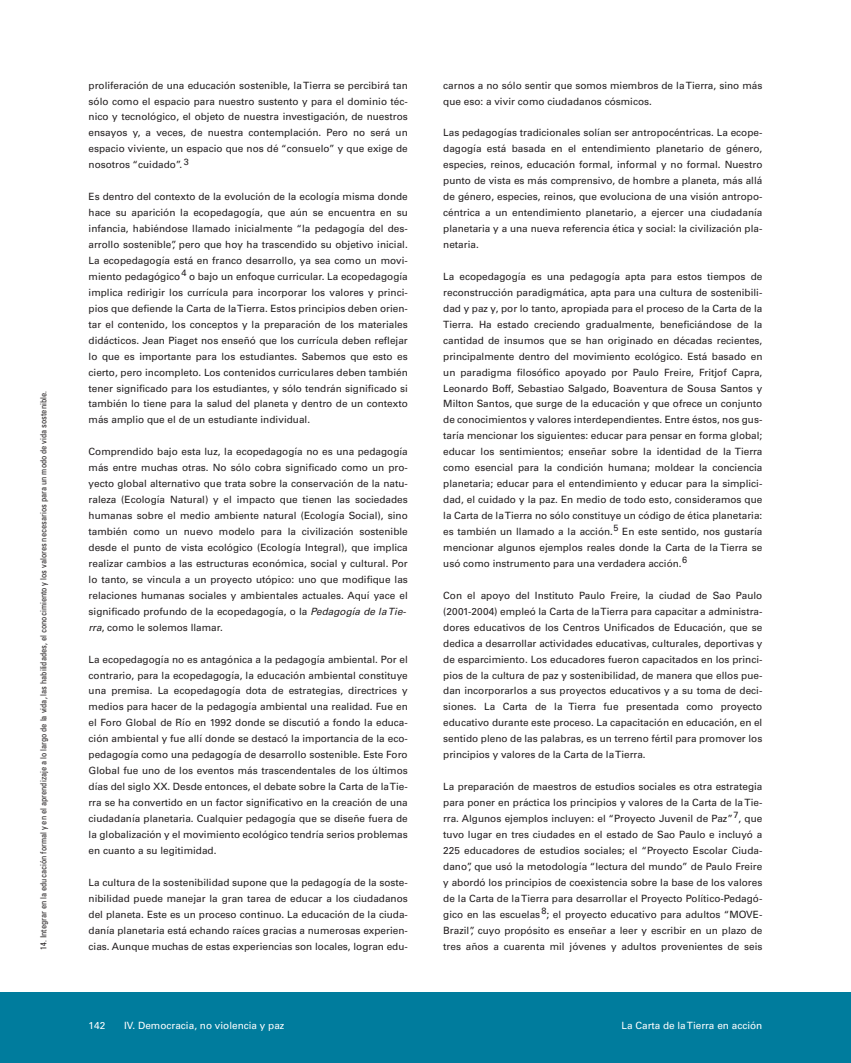
<style>
.page{position:relative;width:851px;height:1063px;background:#fff}
.page>*{position:absolute;margin:0;border:0;box-sizing:border-box;transform-origin:0 0}
.t1{font:10px/16px "Univers";color:#231f20;text-align:justify}
.t2{font:10px "Univers";color:#fff}
.t3{font:condensed 8.5px "Univers";color:#231f20}
.s1{font-style:italic}
</style>
<div class="page">
<div style="left:0;top:992px;width:850px;height:71px;background:#007c9d"></div>
<p class="t3" style="left:40px;top:950px;width:560px;rotate:-90deg">14. Integrar en la educación formal y en el aprendizaje a lo largo de la vida, las habilidades, el conocimiento y los valores necesarios para un modo de vida sostenible.</p>
<p class="t1" style="left:89px;top:78px;width:321px">proliferación de una educación sostenible, la Tierra se percibirá tan sólo como el espacio para nuestro sustento y para el dominio téc&shy;nico y tecnológico, el objeto de nuestra investigación, de nuestros ensayos y, a veces, de nuestra contemplación. Pero no será un espacio viviente, un espacio que nos dé “consuelo” y que exige de nosotros “cuidado”. <sup>3</sup></p>
<p class="t1" style="left:89px;top:190px;width:321px">Es dentro del contexto de la evolución de la ecología misma donde hace su aparición la ecopedagogía, que aún se encuentra en su infancia, habiéndose llamado inicialmente “la pedagogía del des&shy;arrollo sostenible”, pero que hoy ha trascendido su objetivo inicial.<br>La ecopedagogía está en franco desarrollo, ya sea como un movi&shy;miento pedagógico<sup>4</sup> o bajo un enfoque curricular. La ecopedagogía implica redirigir los currícula para incorporar los valores y princi&shy;pios que defiende la Carta de la Tierra. Estos principios deben orien&shy;tar el contenido, los conceptos y la preparación de los materiales didácticos. Jean Piaget nos enseñó que los currícula deben reflejar lo que es importante para los estudiantes. Sabemos que esto es cierto, pero incompleto. Los contenidos curriculares deben también tener significado para los estudiantes, y sólo tendrán significado si también lo tiene para la salud del planeta y dentro de un contexto más amplio que el de un estudiante individual.</p>
<p class="t1" style="left:89px;top:445px;width:321px;text-align:left">Comprendido bajo esta luz, la ecopedagogía no es una pedagogía más entre muchas otras. No sólo cobra significado como un pro&shy;yecto global alternativo que trata sobre la conservación de la natu&shy;raleza (Ecología Natural) y el impacto que tienen las sociedades humanas sobre el medio ambiente natural (Ecología Social), sino también como un nuevo modelo para la civilización sostenible desde el punto de vista ecológico (Ecología Integral), que implica realizar cambios a las estructuras económica, social y cultural. Por lo tanto, se vincula a un proyecto utópico: uno que modifique las relaciones humanas sociales y ambientales actuales. Aquí yace el significado profundo de la ecopedagogía, o la <span class="s1">Pedagogía de la Tie&shy;rra</span>, como le solemos llamar.</p>
<p class="t1" style="left:89px;top:652px;width:321px">La ecopedagogía no es antagónica a la pedagogía ambiental. Por el contrario, para la ecopedagogía, la educación ambiental constituye una premisa. La ecopedagogía dota de estrategias, directrices y medios para hacer de la pedagogía ambiental una realidad. Fue en el Foro Global de Río en 1992 donde se discutió a fondo la educa&shy;ción ambiental y fue allí donde se destacó la importancia de la eco&shy;pedagogía como una pedagogía de desarrollo sostenible. Este Foro Global fue uno de los eventos más trascendentales de los últimos días del siglo XX. Desde entonces, el debate sobre la Carta de la Tie&shy;rra se ha convertido en un factor significativo en la creación de una ciudadanía planetaria. Cualquier pedagogía que se diseñe fuera de la globalización y el movimiento ecológico tendría serios problemas en cuanto a su legitimidad.</p>
<p class="t1" style="left:89px;top:875px;width:321px">La cultura de la sostenibilidad supone que la pedagogía de la soste&shy;nibilidad puede manejar la gran tarea de educar a los ciudadanos del planeta. Este es un proceso continuo. La educación de la ciuda&shy;danía planetaria está echando raíces gracias a numerosas experien&shy;cias. Aunque muchas de estas experiencias son locales, logran edu-</p>
<p class="t1" style="left:443px;top:78px;width:320px">carnos a no sólo sentir que somos miembros de la Tierra, sino más que eso: a vivir como ciudadanos cósmicos.</p>
<p class="t1" style="left:443px;top:126px;width:321px">Las pedagogías tradicionales solían ser antropocéntricas. La ecope&shy;dagogía está basada en el entendimiento planetario de género, especies, reinos, educación formal, informal y no formal. Nuestro punto de vista es más comprensivo, de hombre a planeta, más allá de género, especies, reinos, que evoluciona de una visión antropo&shy;céntrica a un entendimiento planetario, a ejercer una ciudadanía planetaria y a una nueva referencia ética y social: la civilización pla&shy;netaria.</p>
<p class="t1" style="left:443px;top:269px;width:321px">La ecopedagogía es una pedagogía apta para estos tiempos de reconstrucción paradigmática, apta para una cultura de sostenibili&shy;dad y paz y, por lo tanto, apropiada para el proceso de la Carta de la Tierra. Ha estado creciendo gradualmente, beneficiándose de la cantidad de insumos que se han originado en décadas recientes, principalmente dentro del movimiento ecológico. Está basado en un paradigma filosófico apoyado por Paulo Freire, Fritjof Capra, Leonardo Boff, Sebastiao Salgado, Boaventura de Sousa Santos y Milton Santos, que surge de la educación y que ofrece un conjunto de conocimientos y valores interdependientes. Entre éstos, nos gus&shy;taría mencionar los siguientes: educar para pensar en forma global; educar los sentimientos; enseñar sobre la identidad de la Tierra como esencial para la condición humana; moldear la conciencia planetaria; educar para el entendimiento y educar para la simplici&shy;dad, el cuidado y la paz. En medio de todo esto, consideramos que la Carta de la Tierra no sólo constituye un código de ética planetaria: es también un llamado a la acción.<sup>5</sup> En este sentido, nos gustaría mencionar algunos ejemplos reales donde la Carta de la Tierra se usó como instrumento para una verdadera acción.<sup>6</sup></p>
<p class="t1" style="left:443px;top:588px;width:321px">Con el apoyo del Instituto Paulo Freire, la ciudad de Sao Paulo (2001-2004) empleó la Carta de la Tierra para capacitar a administra&shy;dores educativos de los Centros Unificados de Educación, que se dedica a desarrollar actividades educativas, culturales, deportivas y de esparcimiento. Los educadores fueron capacitados en los princi&shy;pios de la cultura de paz y sostenibilidad, de manera que ellos pue&shy;dan incorporarlos a sus proyectos educativos y a su toma de deci&shy;siones. La Carta de la Tierra fue presentada como proyecto educativo durante este proceso. La capacitación en educación, en el sentido pleno de las palabras, es un terreno fértil para promover los principios y valores de la Carta de la Tierra.</p>
<p class="t1" style="left:443px;top:780px;width:321px">La preparación de maestros de estudios sociales es otra estrategia para poner en práctica los principios y valores de la Carta de la Tie&shy;rra. Algunos ejemplos incluyen: el “Proyecto Juvenil de Paz”<sup>7</sup>, que tuvo lugar en tres ciudades en el estado de Sao Paulo e incluyó a 225 educadores de estudios sociales; el “Proyecto Escolar Ciuda&shy;dano”, que usó la metodología “lectura del mundo” de Paulo Freire y abordó los principios de coexistencia sobre la base de los valores de la Carta de la Tierra para desarrollar el Proyecto Político-Pedagó&shy;gico en las escuelas<sup>8</sup>; el proyecto educativo para adultos “MOVE-Brazil”, cuyo propósito es enseñar a leer y escribir en un plazo de tres años a cuarenta mil jóvenes y adultos provenientes de seis</p>
<p class="t2" style="left:89px;top:1022px;width:18px">142</p>
<p class="t2" style="left:124px;top:1022px;width:162px">IV. Democracia, no violencia y paz</p>
<p class="t2" style="left:621px;top:1022px;width:142px">La Carta de la Tierra en acción</p>
</div>
